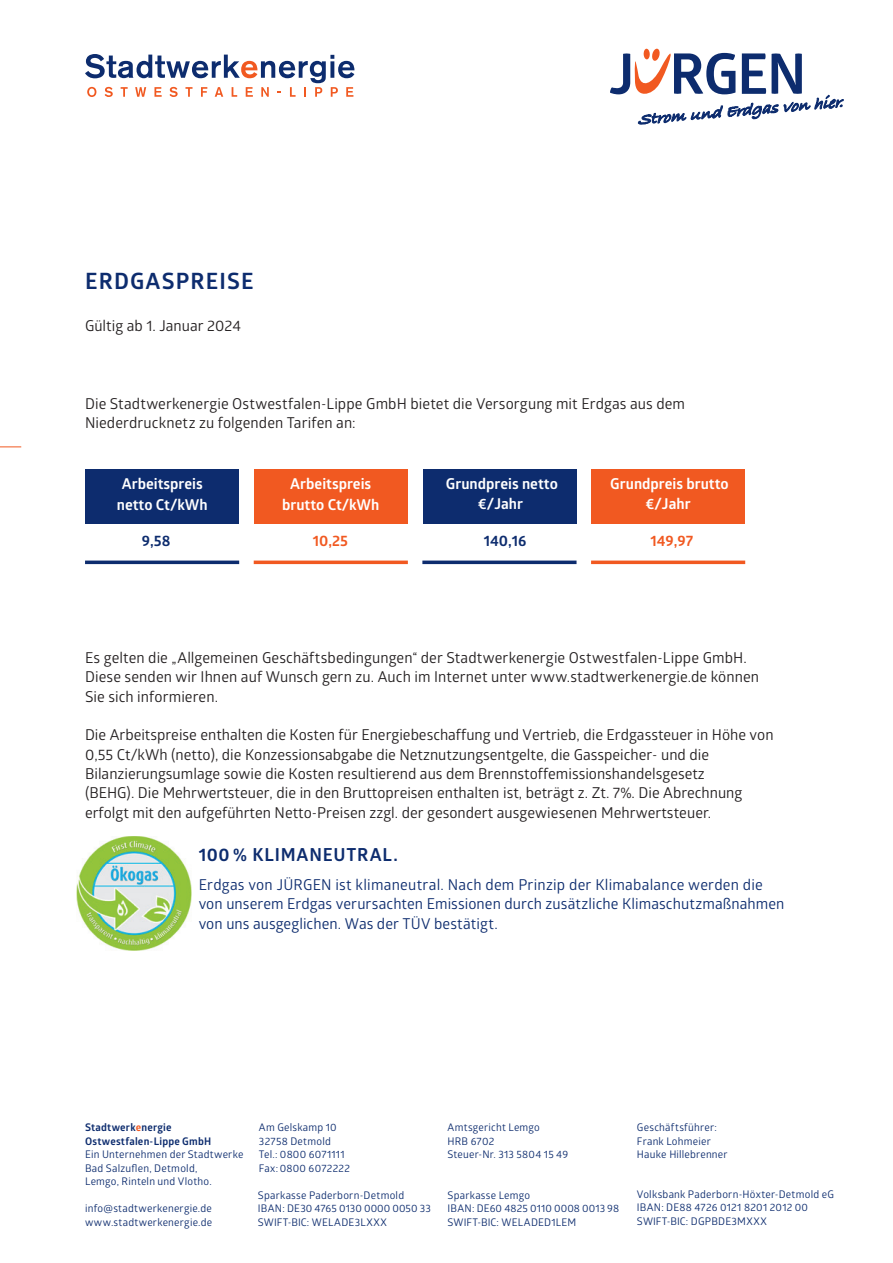
<style>
.page{position:relative;width:893px;height:1263px;background:#fff}
.page>*{position:absolute;margin:0;border:0;box-sizing:border-box;transform-origin:0 0}
.t1{font:700 22.5px "Glober";letter-spacing:.05em;color:#0d2c6e}
.t2{font:700 18px "Glober";letter-spacing:.05em;color:#0d2c6e}
.t3{font:15px/19.5px "Glober";color:#231f20}
.t4{font:15px/19.5px "Glober";letter-spacing:.01em;color:#0d2c6e}
.t5{font:700 15px/20.9px "Glober";color:#fff;text-align:center}
.t6{font:700 15px "Glober";color:#f15921}
.t7{font:700 15px "Glober";color:#0d2c6e}
.t8{font:10.5px/13.5px "Glober";letter-spacing:.02em;color:#0d2c6e}
.t9{font:700 10.5px/13.5px "Glober";letter-spacing:.025em;color:#0d2c6e}
.s1{color:#f15921}
</style>
<div class="page">
<svg style="left:0;top:446px;width:21px;height:1px"></svg>
<svg style="left:85px;top:54px;width:269px;height:43px"></svg>
<svg style="left:610px;top:49px;width:233px;height:75px"></svg>
<img style="left:77px;top:837px;width:115px;height:113px">
<div style="left:85px;top:469px;width:154px;height:55px;background:#0d2c6e"></div>
<div style="left:254px;top:469px;width:154px;height:55px;background:#f15921"></div>
<div style="left:423px;top:469px;width:153px;height:55px;background:#0d2c6e"></div>
<div style="left:591px;top:469px;width:154px;height:55px;background:#f15921"></div>
<hr style="left:85px;top:561px;width:154px;height:3px;background:#0d2c6e">
<hr style="left:254px;top:561px;width:154px;height:3px;background:#f15921">
<hr style="left:422px;top:561px;width:154px;height:3px;background:#0d2c6e">
<hr style="left:591px;top:561px;width:154px;height:3px;background:#f15921">
<h1 class="t1" style="left:85px;top:265px;width:170px">ERDGASPREISE</h1>
<p class="t3" style="left:85px;top:316px;width:157px">Gültig ab 1. Januar 2024</p>
<p class="t3" style="left:85px;top:393px;width:601px">Die Stadtwerkenergie Ostwestfalen-Lippe GmbH bietet die Versorgung mit Erdgas aus dem<br>Niederdrucknetz zu folgenden Tarifen an:</p>
<p class="t5" style="left:117px;top:473px;width:92px">Arbeitspreis netto Ct/kWh</p>
<p class="t7" style="left:142px;top:530px;width:30px">9,58</p>
<p class="t5" style="left:282px;top:473px;width:99px">Arbeitspreis brutto Ct/kWh</p>
<p class="t6" style="left:313px;top:530px;width:37px">10,25</p>
<p class="t5" style="left:446px;top:473px;width:113px;line-height:20.4px">Grundpreis netto €/Jahr</p>
<p class="t7" style="left:484px;top:530px;width:44px">140,16</p>
<p class="t5" style="left:610px;top:473px;width:120px;line-height:20.4px">Grundpreis brutto €/Jahr</p>
<p class="t6" style="left:650px;top:531px;width:44px">149,97</p>
<p class="t3" style="left:85px;top:647px;width:676px">Es gelten die „Allgemeinen Geschäftsbedingungen“ der Stadtwerkenergie Ostwestfalen-Lippe GmbH.<br>Diese senden wir Ihnen auf Wunsch gern zu. Auch im Internet unter www.stadtwerkenergie.de können<br>Sie sich informieren.</p>
<p class="t3" style="left:85px;top:724px;width:690px">Die Arbeitspreise enthalten die Kosten für Energiebeschaffung und Vertrieb, die Erdgassteuer in Höhe von 0,55 Ct/kWh (netto), die Konzessionsabgabe die Netznutzungsentgelte, die Gasspeicher- und die Bilanzierungsumlage sowie die Kosten resultierend aus dem Brennstoffemissionshandelsgesetz<br>(BEHG). Die Mehrwertsteuer, die in den Bruttopreisen enthalten ist, beträgt z. Zt. 7%. Die Abrechnung</p>
<p class="t3" style="left:85px;top:802px;width:628px">erfolgt mit den aufgeführten Netto-Preisen zzgl. der gesondert ausgewiesenen Mehrwertsteuer.</p>
<p class="t2" style="left:199px;top:842px;width:201px">100 % KLIMANEUTRAL.</p>
<p class="t4" style="left:199px;top:874px;width:587px">Erdgas von JÜRGEN ist klimaneutral. Nach dem Prinzip der Klimabalance werden die von unserem Erdgas verursachten Emissionen durch zusätzliche Klimaschutzmaßnahmen von uns ausgeglichen. Was der TÜV bestätigt.</p>
<p class="t9" style="left:85px;top:1120px;width:128px">Stadtwerk<span class="s1">e</span>nergie<br>Ostwestfalen-Lippe GmbH</p>
<p class="t8" style="left:85px;top:1147px;width:160px">Ein Unternehmen der Stadtwerke<br>Bad Salzuflen, Detmold,<br>Lemgo, Rinteln und Vlotho.</p>
<p class="t8" style="left:85px;top:1201px;width:129px">info@stadtwerkenergie.de www.stadtwerkenergie.de</p>
<p class="t8" style="left:259px;top:1120px;width:93px">Am Gelskamp 10<br>32758 Detmold<br>Tel.: 0800 6071111<br>Fax: 0800 6072222</p>
<p class="t8" style="left:448px;top:1120px;width:122px">Amtsgericht Lemgo<br>HRB 6702<br>Steuer-Nr. 313 5804 15 49</p>
<p class="t8" style="left:258px;top:1188px;width:174px">Sparkasse Paderborn-Detmold<br>IBAN: DE30 4765 0130 0000 0050 33<br>SWIFT-BIC: WELADE3LXXX</p>
<p class="t8" style="left:448px;top:1188px;width:173px">Sparkasse Lemgo<br>IBAN: DE60 4825 0110 0008 0013 98<br>SWIFT-BIC: WELADED1LEM</p>
<p class="t8" style="left:637px;top:1120px;width:92px">Geschäftsführer:<br>Frank Lohmeier<br>Hauke Hillebrenner</p>
<p class="t8" style="left:637px;top:1187px;width:199px">Volksbank Paderborn-Höxter-Detmold eG<br>IBAN: DE88 4726 0121 8201 2012 00<br>SWIFT-BIC: DGPBDE3MXXX</p>
</div>
